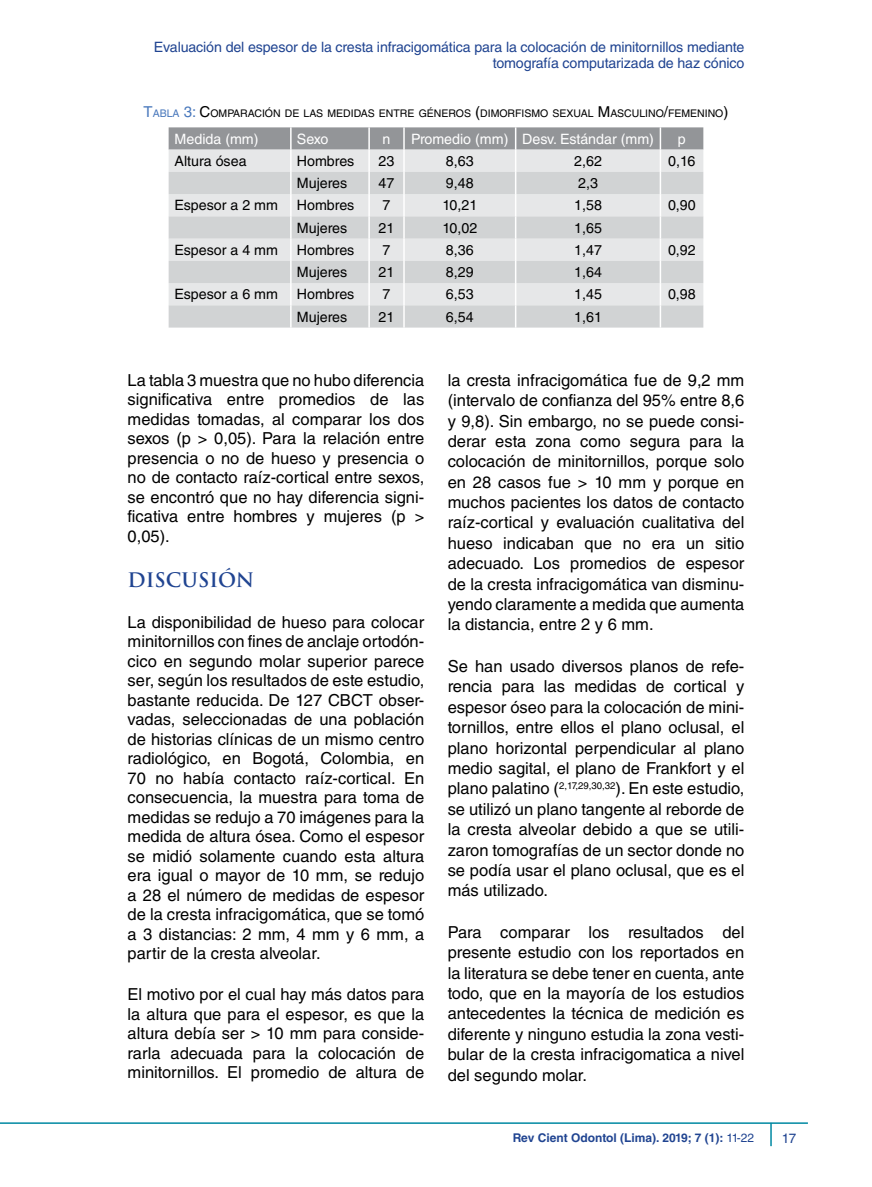
<style>
.page{position:relative;width:872px;height:1187px;background:#fff}
.page>*{position:absolute;margin:0;border:0;box-sizing:border-box;transform-origin:0 0}
.t1{font:700 19.5px "Trajan Pro";color:#204491}
.t2{font:16.5px/20.4px "Helvetica LT Std";color:#000;text-align:justify}
.t3{font:14.25px "Helvetica LT Std";color:#000}
.t4{font:14.25px/16.5px "Helvetica LT Std";letter-spacing:-.01em;color:#204491;text-align:right}
.t5{font:14.25px "Helvetica LT Std";color:#fff}
.t6{font:13.5px "Helvetica LT Std";color:#204491}
.t7{font:700 12px "Helvetica LT Std";color:#204491}
.t8{font:10.5px "Helvetica LT Std";color:#000}
.s1{font-size:15px;color:#4978bc}
.s2{color:#4978bc}
.s3{font-size:15px}
.s4{font-weight:400}
</style>
<div class="page">
<hr style="left:0;top:1122px;width:808px;height:1px;background:#0089a2">
<svg style="left:770px;top:1122px;width:1px;height:23px"></svg>
<svg style="left:169px;top:127px;width:534px;height:200px;background:#d4d5d7"></svg>
<hr style="left:659px;top:305px;width:2px;height:22px;background:#fff">
<p class="t4" style="left:154px;top:39px;width:592px">Evaluación del espesor de la cresta infracigomática para la colocación de minitornillos mediante tomografía computarizada de haz cónico</p>
<p class="t8" style="left:143px;top:107px;width:586px"><span class="s1">T</span><span class="s2">ABLA</span> <span class="s1">3:</span> <span class="s3">C</span>OMPARACIÓN DE LAS MEDIDAS ENTRE GÉNEROS <span class="s3">(</span>DIMORFISMO SEXUAL <span class="s3">M</span>ASCU LINO<span class="s3">/</span>FEMENINO<span class="s3">)</span></p>
<p class="t5" style="left:175px;top:130px;width:85px">Medida (mm)</p>
<p class="t5" style="left:297px;top:130px;width:33px">Sexo</p>
<p class="t5" style="left:382px;top:130px;width:9px">n</p>
<p class="t5" style="left:411px;top:130px;width:244px">Promedio (mm) Desv. Estándar (mm)</p>
<p class="t5" style="left:678px;top:130px;width:9px">p</p>
<p class="t3" style="left:175px;top:153px;width:73px">Altura ósea</p>
<p class="t3" style="left:297px;top:153px;width:59px">Hombres</p>
<p class="t3" style="left:379px;top:153px;width:17px">23</p>
<p class="t3" style="left:446px;top:153px;width:29px">8,63</p>
<p class="t3" style="left:574px;top:153px;width:29px">2,62</p>
<p class="t3" style="left:668px;top:153px;width:29px">0,16</p>
<p class="t3" style="left:297px;top:175px;width:52px">Mujeres</p>
<p class="t3" style="left:379px;top:175px;width:17px">47</p>
<p class="t3" style="left:446px;top:175px;width:29px">9,48</p>
<p class="t3" style="left:578px;top:175px;width:21px">2,3</p>
<p class="t3" style="left:175px;top:197px;width:105px">Espesor a 2 mm</p>
<p class="t3" style="left:297px;top:197px;width:59px">Hombres</p>
<p class="t3" style="left:382px;top:197px;width:9px">7</p>
<p class="t3" style="left:442px;top:197px;width:36px">10,21</p>
<p class="t3" style="left:574px;top:197px;width:29px">1,58</p>
<p class="t3" style="left:668px;top:197px;width:29px">0,90</p>
<p class="t3" style="left:297px;top:219px;width:52px">Mujeres</p>
<p class="t3" style="left:379px;top:219px;width:17px">21</p>
<p class="t3" style="left:442px;top:219px;width:36px">10,02</p>
<p class="t3" style="left:574px;top:219px;width:29px">1,65</p>
<p class="t3" style="left:175px;top:241px;width:105px">Espesor a 4 mm</p>
<p class="t3" style="left:297px;top:241px;width:59px">Hombres</p>
<p class="t3" style="left:382px;top:241px;width:9px">7</p>
<p class="t3" style="left:446px;top:241px;width:29px">8,36</p>
<p class="t3" style="left:574px;top:241px;width:29px">1,47</p>
<p class="t3" style="left:668px;top:241px;width:29px">0,92</p>
<p class="t3" style="left:297px;top:264px;width:52px">Mujeres</p>
<p class="t3" style="left:379px;top:264px;width:17px">21</p>
<p class="t3" style="left:446px;top:264px;width:29px">8,29</p>
<p class="t3" style="left:574px;top:264px;width:29px">1,64</p>
<p class="t3" style="left:175px;top:286px;width:105px">Espesor a 6 mm</p>
<p class="t3" style="left:297px;top:286px;width:59px">Hombres</p>
<p class="t3" style="left:382px;top:286px;width:9px">7</p>
<p class="t3" style="left:446px;top:286px;width:29px">6,53</p>
<p class="t3" style="left:574px;top:286px;width:29px">1,45</p>
<p class="t3" style="left:668px;top:286px;width:29px">0,98</p>
<p class="t3" style="left:297px;top:308px;width:52px">Mujeres</p>
<p class="t3" style="left:379px;top:308px;width:17px">21</p>
<p class="t3" style="left:446px;top:308px;width:29px">6,54</p>
<p class="t3" style="left:574px;top:308px;width:29px">1,61</p>
<p class="t2" style="left:128px;top:370px;width:298px;line-height:19.5px">La tabla 3 muestra que no hubo diferencia significativa entre promedios de las medidas tomadas, al comparar los dos sexos (p &gt; 0,05). Para la relación entre presencia o no de hueso y presencia o no de contacto raíz-cortical entre sexos, se encontró que no hay diferencia signi&shy;ficativa entre hombres y mujeres (p &gt; 0,05).</p>
<p class="t1" style="left:128px;top:567px;width:128px">DISCUSIÓN</p>
<p class="t2" style="left:128px;top:612px;width:298px;line-height:19.5px">La disponibilidad de hueso para colocar minitornillos con fines de anclaje ortodón&shy;cico en segundo molar superior parece ser, según los resultados de este estudio, bastante reducida. De 127 CBCT obser&shy;vadas, seleccionadas de una población de historias clínicas de un mismo centro radiológico, en Bogotá, Colombia, en 70 no había contacto raíz-cortical. En consecuencia, la muestra para toma de medidas se redujo a 70 imágenes para la medida de altura ósea. Como el espesor se midió solamente cuando esta altura era igual o mayor de 10 mm, se redujo a 28 el número de medidas de espesor de la cresta infracigomática, que se tomó a 3 distancias: 2 mm, 4 mm y 6 mm, a partir de la cresta alveolar.</p>
<p class="t2" style="left:128px;top:984px;width:298px;line-height:19.5px">El motivo por el cual hay más datos para la altura que para el espesor, es que la altura debía ser &gt; 10 mm para conside&shy;rarla adecuada para la colocación de minitornillos. El promedio de altura de</p>
<p class="t2" style="left:448px;top:370px;width:298px">la cresta infracigomática fue de 9,2 mm (intervalo de confianza del 95% entre 8,6 y 9,8). Sin embargo, no se puede consi&shy;derar esta zona como segura para la colocación de minitornillos, porque solo en 28 casos fue &gt; 10 mm y porque en muchos pacientes los datos de contacto raíz-cortical y evaluación cualitativa del hueso indicaban que no era un sitio adecuado. Los promedios de espesor de la cresta infracigomática van disminu&shy;yendo claramente a medida que aumenta la distancia, entre 2 y 6 mm.</p>
<p class="t2" style="left:448px;top:656px;width:298px">Se han usado diversos planos de refe&shy;rencia para las medidas de cortical y espesor óseo para la colocación de mini&shy;tornillos, entre ellos el plano oclusal, el plano horizontal perpendicular al plano medio sagital, el plano de Frankfort y el plano palatino (<sup>2,17,29,30,32</sup>). En este estudio, se utilizó un plano tangente al reborde de la cresta alveolar debido a que se utili&shy;zaron tomografías de un sector donde no se podía usar el plano oclusal, que es el más utilizado.</p>
<p class="t2" style="left:448px;top:921px;width:298px">Para comparar los resultados del presente estudio con los reportados en la literatura se debe tener en cuenta, ante todo, que en la mayoría de los estudios antecedentes la técnica de medición es diferente y ninguno estudia la zona vesti&shy;bular de la cresta infracigomatica a nivel del segundo molar.</p>
<p class="t7" style="left:513px;top:1130px;width:243px">Rev Cient Odontol (Lima). 2019; 7 (1): <span class="s4">11-22</span></p>
<p class="t6" style="left:782px;top:1130px;width:16px">17</p>
</div>
